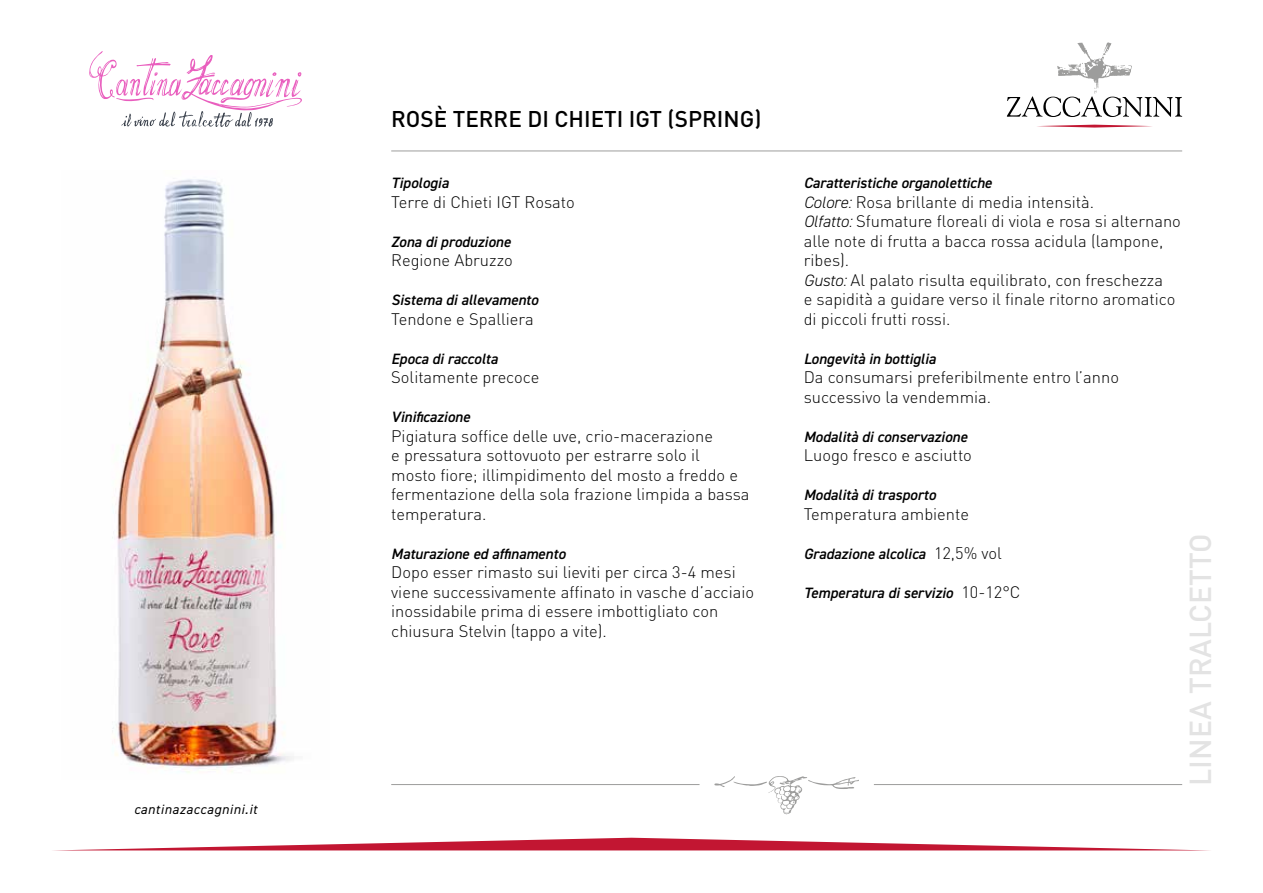
<style>
.page{position:relative;width:1263px;height:893px;background:#fff}
.page>*{position:absolute;margin:0;border:0;box-sizing:border-box;transform-origin:0 0}
.t1{font:500 30px "DIN";color:#e3e3e3}
.t2{font:500 22.5px "DIN";color:#000}
.t3{font:300 16.5px/19.5px "DIN";color:#000}
.t4{font:italic 600 15px "DIN2014";color:#000}
.t5{font:italic 13.5px "DIN2014";letter-spacing:.05em;color:#000}
.s1{font-family:"DIN2014";font-style:italic}
.s2{font-family:"DIN";font-weight:300;font-style:normal;font-size:16.5px}
</style>
<div class="page">
<img style="left:112px;top:179px;width:182px;height:594px">
<svg style="left:89px;top:51px;width:213px;height:76px"></svg>
<svg style="left:1007px;top:43px;width:175px;height:74px"></svg>
<svg style="left:1037px;top:125px;width:115px;height:3px"></svg>
<hr style="left:391px;top:151px;width:791px;height:1px;background:#9d9d9c">
<svg style="left:714px;top:776px;width:145px;height:38px"></svg>
<hr style="left:391px;top:784px;width:308px;height:1px;background:#9d9d9c">
<hr style="left:874px;top:784px;width:308px;height:1px;background:#9d9d9c">
<svg style="left:74px;top:838px;width:1115px;height:12px"></svg>
<p class="t5" style="left:134px;top:801px;width:125px">cantinazaccagnini.it</p>
<h2 class="t2" style="left:391px;top:105px;width:372px">ROSÈ TERRE DI CHIETI IGT (SPRING)</h2>
<p class="t4" style="left:391px;top:173px;width:59px">Tipologia</p>
<p class="t3" style="left:391px;top:192px;width:185px">Terre di Chieti IGT Rosato</p>
<p class="t4" style="left:391px;top:232px;width:121px">Zona di produzione</p>
<p class="t3" style="left:391px;top:250px;width:123px">Regione Abruzzo</p>
<p class="t4" style="left:391px;top:290px;width:149px">Sistema di allevamento</p>
<p class="t3" style="left:391px;top:309px;width:144px">Tendone e Spalliera</p>
<p class="t4" style="left:391px;top:349px;width:108px">Epoca di raccolta</p>
<p class="t3" style="left:391px;top:367px;width:150px">Solitamente precoce</p>
<p class="t4" style="left:391px;top:407px;width:80px">Vinificazione</p>
<p class="t3" style="left:391px;top:426px;width:360px">Pigiatura soffice delle uve, crio-macerazione<br>e pressatura sottovuoto per estrarre solo il<br>mosto fiore; illimpidimento del mosto a freddo e fermentazione della sola frazione limpida a bassa temperatura.</p>
<p class="t4" style="left:391px;top:544px;width:176px">Maturazione ed affinamento</p>
<p class="t3" style="left:391px;top:562px;width:364px">Dopo esser rimasto sui lieviti per circa 3-4 mesi viene successivamente affinato in vasche d’acciaio inossidabile prima di essere imbottigliato con chiusura Stelvin (tappo a vite).</p>
<p class="t4" style="left:804px;top:173px;width:190px">Caratteristiche organolettiche</p>
<p class="t3" style="left:804px;top:192px;width:379px"><span class="s1">Colore:</span> Rosa brillante di media intensità.<br><span class="s1">Olfatto:</span> Sfumature floreali di viola e rosa si alternano alle note di frutta a bacca rossa acidula (lampone, ribes).<br><span class="s1">Gusto:</span> Al palato risulta equilibrato, con freschezza<br>e sapidità a guidare verso il finale ritorno aromatico di piccoli frutti rossi.</p>
<p class="t4" style="left:804px;top:349px;width:134px">Longevità in bottiglia</p>
<p class="t3" style="left:804px;top:367px;width:317px">Da consumarsi preferibilmente entro l’anno successivo la vendemmia.</p>
<p class="t4" style="left:804px;top:427px;width:165px">Modalità di conservazione</p>
<p class="t3" style="left:804px;top:445px;width:170px">Luogo fresco e asciutto</p>
<p class="t4" style="left:804px;top:485px;width:134px">Modalità di trasporto</p>
<p class="t3" style="left:804px;top:504px;width:167px">Temperatura ambiente</p>
<p class="t4" style="left:804px;top:544px;width:200px">Gradazione alcolica <span class="s2">12,5% vol</span></p>
<p class="t4" style="left:804px;top:583px;width:218px">Temperatura di servizio <span class="s2">10-12°C</span></p>
<h1 class="t1" style="left:1181px;top:786px;width:254px;rotate:-90deg">LINEA TRALCETTO</h1>
</div>
